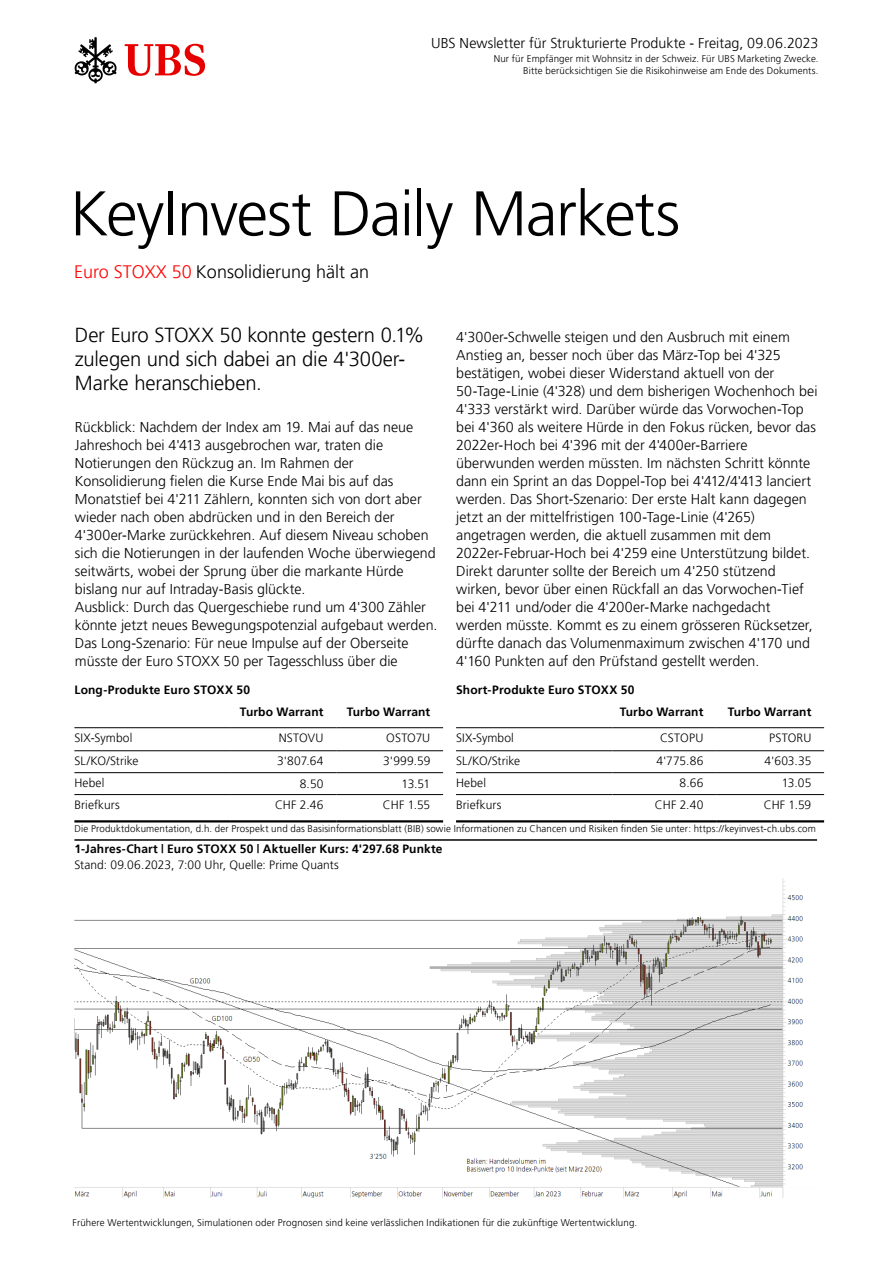
<style>
.page{position:relative;width:893px;height:1263px;background:#fff}
.page>*{position:absolute;margin:0;border:0;box-sizing:border-box;transform-origin:0 0}
.t1{font:300 63px "Frutiger 45";letter-spacing:-.02em;color:#000}
.t2{font:300 20.25px/24px "Frutiger 45";letter-spacing:-.01em;color:#000}
.t3{font:300 18px "Frutiger 45";color:#000}
.t4{font:300 14.25px/18px "Frutiger 45";color:#000}
.t5{font:300 12px "Frutiger 45";letter-spacing:.01em;color:#000}
.t6{font:300 12px "Frutiger 45";letter-spacing:.01em;color:#000}
.t7{font:300 9.75px/12px "Frutiger 45";letter-spacing:.015em;color:#000;text-align:right}
.s1{color:#f00}
</style>
<div class="page">
<svg style="left:125px;top:44px;width:80px;height:32px"></svg>
<svg style="left:74px;top:37px;width:43px;height:46px"></svg>
<img style="left:74px;top:878px;width:729px;height:319px">
<hr style="left:716px;top:750px;width:108px;height:1px;background:#000">
<hr style="left:456px;top:727px;width:156px;height:1px;background:#000">
<hr style="left:612px;top:727px;width:104px;height:1px;background:#000">
<hr style="left:716px;top:727px;width:108px;height:1px;background:#000">
<hr style="left:456px;top:750px;width:156px;height:1px;background:#000">
<hr style="left:612px;top:750px;width:104px;height:1px;background:#000">
<hr style="left:456px;top:772px;width:156px;height:1px;background:#000">
<hr style="left:612px;top:772px;width:104px;height:1px;background:#000">
<hr style="left:716px;top:772px;width:108px;height:1px;background:#000">
<hr style="left:456px;top:794px;width:156px;height:1px;background:#000">
<hr style="left:612px;top:794px;width:104px;height:1px;background:#000">
<hr style="left:716px;top:794px;width:108px;height:1px;background:#000">
<hr style="left:456px;top:820px;width:156px;height:2px;background:#000">
<hr style="left:612px;top:820px;width:104px;height:2px;background:#000">
<hr style="left:716px;top:820px;width:108px;height:2px;background:#000">
<hr style="left:74px;top:839px;width:743px;height:2px;background:#000">
<hr style="left:74px;top:727px;width:157px;height:1px;background:#000">
<hr style="left:231px;top:727px;width:105px;height:1px;background:#000">
<hr style="left:336px;top:727px;width:107px;height:1px;background:#000">
<hr style="left:74px;top:750px;width:157px;height:1px;background:#000">
<hr style="left:231px;top:750px;width:105px;height:1px;background:#000">
<hr style="left:336px;top:750px;width:107px;height:1px;background:#000">
<hr style="left:74px;top:772px;width:157px;height:1px;background:#000">
<hr style="left:231px;top:772px;width:105px;height:1px;background:#000">
<hr style="left:336px;top:772px;width:107px;height:1px;background:#000">
<hr style="left:74px;top:794px;width:157px;height:1px;background:#000">
<hr style="left:231px;top:794px;width:105px;height:1px;background:#000">
<hr style="left:336px;top:794px;width:107px;height:1px;background:#000">
<hr style="left:74px;top:820px;width:157px;height:2px;background:#000">
<hr style="left:231px;top:820px;width:105px;height:2px;background:#000">
<hr style="left:336px;top:820px;width:107px;height:2px;background:#000">
<p class="t4" style="left:431px;top:34px;width:389px">UBS Newsletter für Strukturierte Produkte - Freitag, 09.06.2023</p>
<p class="t7" style="left:494px;top:53px;width:326px">Nur für Empfänger mit Wohnsitz in der Schweiz. Für UBS Marketing Zwecke.<br>Bitte berücksichtigen Sie die Risikohinweise am Ende des Dokuments.</p>
<h1 class="t1" style="left:70px;top:177px;width:612px">KeyInvest Daily Markets</h1>
<p class="t3" style="left:74px;top:261px;width:296px"><span class="s1">Euro STOXX 50</span> Konsolidierung hält an</p>
<h2 class="t2" style="left:75px;top:323px;width:351px">Der Euro STOXX 50 konnte gestern 0.1% zulegen und sich dabei an die 4'300er-<br>Marke heranschieben.</h2>
<p class="t4" style="left:75px;top:418px;width:364px">Rückblick: Nachdem der Index am 19. Mai auf das neue Jahreshoch bei 4'413 ausgebrochen war, traten die Notierungen den Rückzug an. Im Rahmen der Konsolidierung fielen die Kurse Ende Mai bis auf das Monatstief bei 4'211 Zählern, konnten sich von dort aber wieder nach oben abdrücken und in den Bereich der 4'300er-Marke zurückkehren. Auf diesem Niveau schoben sich die Notierungen in der laufenden Woche überwiegend seitwärts, wobei der Sprung über die markante Hürde bislang nur auf Intraday-Basis glückte.<br>Ausblick: Durch das Quergeschiebe rund um 4'300 Zähler könnte jetzt neues Bewegungspotenzial aufgebaut werden.<br>Das Long-Szenario: Für neue Impulse auf der Oberseite müsste der Euro STOXX 50 per Tagesschluss über die</p>
<p class="t4" style="left:456px;top:328px;width:363px">4'300er-Schwelle steigen und den Ausbruch mit einem Anstieg an, besser noch über das März-Top bei 4'325 bestätigen, wobei dieser Widerstand aktuell von der 50-Tage-Linie (4'328) und dem bisherigen Wochenhoch bei 4'333 verstärkt wird. Darüber würde das Vorwochen-Top bei 4'360 als weitere Hürde in den Fokus rücken, bevor das 2022er-Hoch bei 4'396 mit der 4'400er-Barriere überwunden werden müssten. Im nächsten Schritt könnte dann ein Sprint an das Doppel-Top bei 4'412/4'413 lanciert werden. Das Short-Szenario: Der erste Halt kann dagegen jetzt an der mittelfristigen 100-Tage-Linie (4'265) angetragen werden, die aktuell zusammen mit dem 2022er-Februar-Hoch bei 4'259 eine Unterstützung bildet.<br>Direkt darunter sollte der Bereich um 4'250 stützend wirken, bevor über einen Rückfall an das Vorwochen-Tief bei 4'211 und/oder die 4'200er-Marke nachgedacht werden müsste. Kommt es zu einem grösseren Rücksetzer, dürfte danach das Volumenmaximum zwischen 4'170 und 4'160 Punkten auf den Prüfstand gestellt werden.</p>
<p class="t6" style="left:74px;top:682px;width:177px">Long-Produkte Euro STOXX 50</p>
<p class="t6" style="left:456px;top:682px;width:180px">Short-Produkte Euro STOXX 50</p>
<p class="t6" style="left:240px;top:705px;width:85px">Turbo Warrant</p>
<p class="t6" style="left:347px;top:705px;width:85px">Turbo Warrant</p>
<p class="t5" style="left:74px;top:731px;width:59px">SIX-Symbol</p>
<p class="t5" style="left:279px;top:731px;width:46px">NSTOVU</p>
<p class="t5" style="left:386px;top:731px;width:46px">OSTO7U</p>
<p class="t5" style="left:74px;top:754px;width:66px">SL/KO/Strike</p>
<p class="t5" style="left:277px;top:754px;width:48px">3'807.64</p>
<p class="t5" style="left:383px;top:754px;width:49px">3'999.59</p>
<p class="t5" style="left:74px;top:776px;width:32px">Hebel</p>
<p class="t5" style="left:300px;top:777px;width:25px">8.50</p>
<p class="t5" style="left:402px;top:777px;width:30px">13.51</p>
<p class="t5" style="left:74px;top:798px;width:47px">Briefkurs</p>
<p class="t5" style="left:275px;top:798px;width:50px">CHF 2.46</p>
<p class="t5" style="left:383px;top:798px;width:49px">CHF 1.55</p>
<p class="t6" style="left:620px;top:705px;width:85px">Turbo Warrant</p>
<p class="t6" style="left:728px;top:705px;width:85px">Turbo Warrant</p>
<p class="t5" style="left:456px;top:731px;width:59px">SIX-Symbol</p>
<p class="t5" style="left:660px;top:731px;width:45px">CSTOPU</p>
<p class="t5" style="left:769px;top:731px;width:44px">PSTORU</p>
<p class="t5" style="left:456px;top:754px;width:66px">SL/KO/Strike</p>
<p class="t5" style="left:656px;top:754px;width:48px">4'775.86</p>
<p class="t5" style="left:764px;top:754px;width:48px">4'603.35</p>
<p class="t5" style="left:456px;top:776px;width:32px">Hebel</p>
<p class="t5" style="left:680px;top:776px;width:25px">8.66</p>
<p class="t5" style="left:782px;top:776px;width:31px">13.05</p>
<p class="t5" style="left:456px;top:798px;width:47px">Briefkurs</p>
<p class="t5" style="left:655px;top:798px;width:50px">CHF 2.40</p>
<p class="t5" style="left:764px;top:798px;width:49px">CHF 1.59</p>
<p class="t7" style="left:74px;top:822px;width:743px">Die Produktdokumentation, d.h. der Prospekt und das Basisinformationsblatt (BIB) sowie Informationen zu Chancen und Risiken finden Sie unter: https://keyinvest-ch.ubs.com</p>
<p class="t6" style="left:74px;top:842px;width:370px">1-Jahres-Chart | Euro STOXX 50 | Aktueller Kurs: 4'297.68 Punkte</p>
<p class="t5" style="left:74px;top:858px;width:266px">Stand: 09.06.2023, 7:00 Uhr, Quelle: Prime Quants</p>
<p class="t7" style="left:73px;top:1216px;width:566px">Frühere Wertentwicklungen, Simulationen oder Prognosen sind keine verlässlichen Indikationen für die zukünftige Wertentwicklung.</p>
</div>
